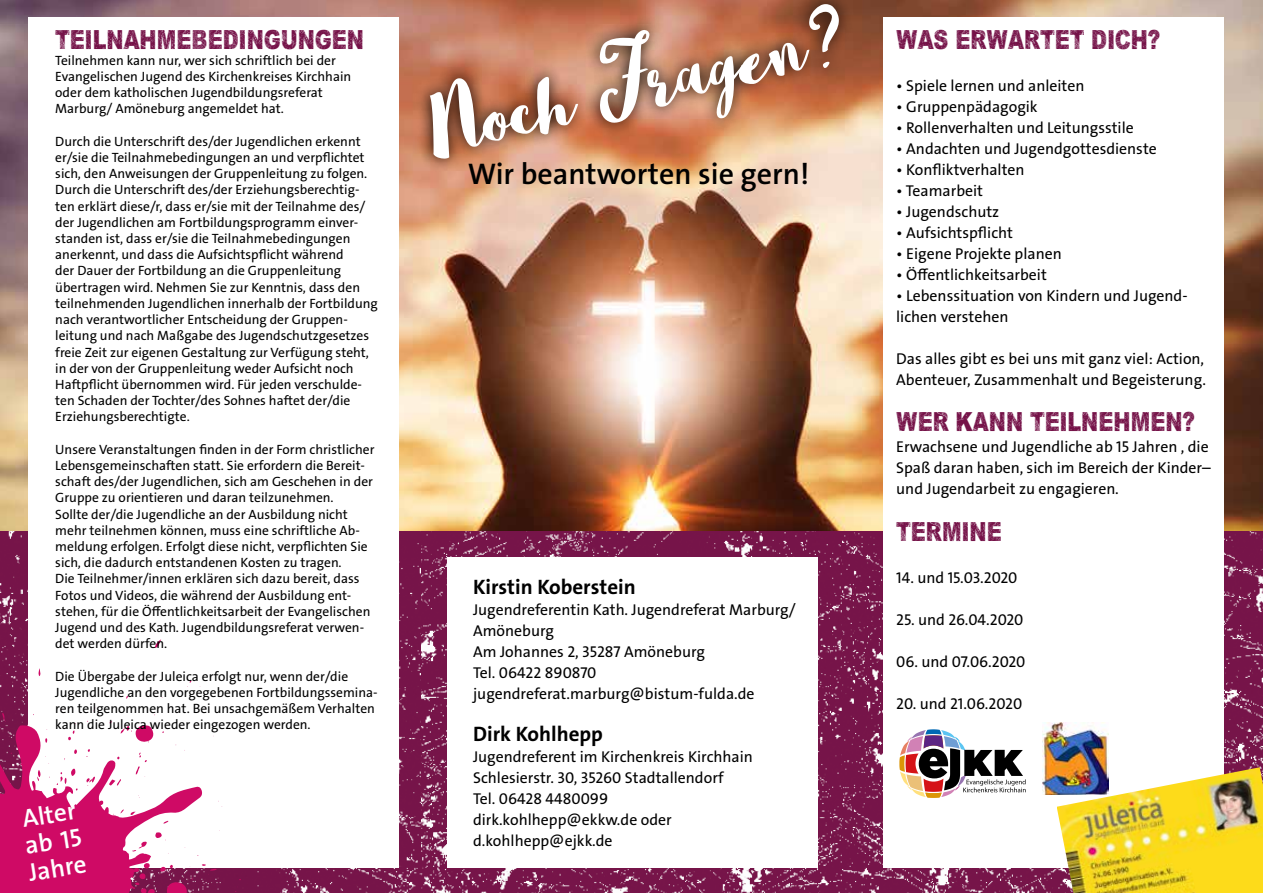
<style>
.page{position:relative;width:1263px;height:893px;background:#fff}
.page>*{position:absolute;margin:0;border:0;box-sizing:border-box;transform-origin:0 0}
.t1{font:italic 108px "Sophia";color:#fff}
.t2{font:600 30px "The Sans Os F";color:#000}
.t3{font:27px "Dark Underground";color:#751248}
.t4{font:600 25.35px/27px "The Sans Os F";color:#fff;text-align:justify}
.t5{font:700 21px "The Sans Os F";color:#000}
.t6{font:15.75px/21px "The Sans Os F";color:#000}
.t7{font:13.5px/16.2px "The Sans Os F";color:#000}
</style>
<div class="page">
<img style="left:0;top:0;width:1263px;height:531px">
<img style="left:421px;top:531px;width:421px;height:362px">
<svg style="left:0;top:531px;width:421px;height:362px;background:#7f2455"></svg>
<div style="left:28px;top:17px;width:370px;height:850px;background:#fff"></div>
<div style="left:448px;top:557px;width:370px;height:310px;background:#fff"></div>
<svg style="left:399px;top:0;width:474px;height:201px;background:#c08667"></svg>
<svg style="left:0;top:639px;width:242px;height:254px"></svg>
<svg style="left:842px;top:531px;width:421px;height:362px;background:#812858"></svg>
<div style="left:883px;top:17px;width:341px;height:850px;background:#fff"></div>
<svg style="left:899px;top:729px;width:127px;height:69px"></svg>
<img style="left:1057px;top:767px;width:206px;height:126px">
<img style="left:1043px;top:723px;width:65px;height:72px">
<h3 class="t3" style="left:55px;top:26px;width:310px">TEILNAHMEBEDINGUNGEN</h3>
<p class="t7" style="left:55px;top:52px;width:297px">Teilnehmen kann nur, wer sich schriftlich bei der Evangelischen Jugend des Kirchenkreises Kirchhain oder dem katholischen Jugendbildungsreferat Marburg/ Amöneburg angemeldet hat.</p>
<p class="t7" style="left:55px;top:133px;width:324px">Durch die Unterschrift des/der Jugendlichen erkennt er/sie die Teilnahmebedingungen an und verpflichtet sich, den Anweisungen der Gruppenleitung zu folgen.<br>Durch die Unterschrift des/der Erziehungsberechtig&shy;ten erklärt diese/r, dass er/sie mit der Teilnahme des/ der Jugendlichen am Fortbildungsprogramm einver&shy;standen ist, dass er/sie die Teilnahmebedingungen anerkennt, und dass die Aufsichtspflicht während<br>der Dauer der Fortbildung an die Gruppenleitung übertragen wird. Nehmen Sie zur Kenntnis, dass den teilnehmenden Jugendlichen innerhalb der Fortbildung nach verantwortlicher Entscheidung der Gruppen&shy;leitung und nach Maßgabe des Jugendschutzgesetzes freie Zeit zur eigenen Gestaltung zur Verfügung steht, in der von der Gruppenleitung weder Aufsicht noch Haftpflicht übernommen wird. Für jeden verschulde&shy;ten Schaden der Tochter/des Sohnes haftet der/die Erziehungsberechtigte.</p>
<p class="t7" style="left:55px;top:441px;width:321px">Unsere Veranstaltungen finden in der Form christlicher Lebensgemeinschaften statt. Sie erfordern die Bereit&shy;schaft des/der Jugendlichen, sich am Geschehen in der Gruppe zu orientieren und daran teilzunehmen.<br>Sollte der/die Jugendliche an der Ausbildung nicht mehr teilnehmen können, muss eine schriftliche Ab&shy;meldung erfolgen. Erfolgt diese nicht, verpflichten Sie sich, die dadurch entstandenen Kosten zu tragen.<br>Die Teilnehmer/innen erklären sich dazu bereit, dass Fotos und Videos, die während der Ausbildung ent&shy;stehen, für die Öffentlichkeitsarbeit der Evangelischen Jugend und des Kath. Jugendbildungsreferat verwen&shy;det werden dürfen.</p>
<p class="t7" style="left:55px;top:668px;width:324px">Die Übergabe der Juleica erfolgt nur, wenn der/die Jugendliche an den vorgegebenen Fortbildungssemina&shy;ren teilgenommen hat. Bei unsachgemäßem Verhalten kann die Juleica wieder eingezogen werden.</p>
<h3 class="t4" style="left:18px;top:806px;width:59px;rotate:-9deg">Alter ab 15<br>Jahre</h3>
<h1 class="t1" style="left:407px;top:69px;width:427px;rotate:-13deg">Noch Fragen?</h1>
<h2 class="t2" style="left:468px;top:154px;width:343px">Wir beantworten sie gern!</h2>
<h3 class="t5" style="left:473px;top:573px;width:164px">Kirstin Koberstein</h3>
<p class="t6" style="left:473px;top:599px;width:324px">Jugendreferentin Kath. Jugendreferat Marburg/<br>Amöneburg<br>Am Johannes 2, 35287 Amöneburg<br>Tel. 06422 890870 jugendreferat.marburg@bistum-fulda.de</p>
<h3 class="t5" style="left:473px;top:720px;width:131px">Dirk Kohlhepp</h3>
<p class="t6" style="left:473px;top:746px;width:281px">Jugendreferent im Kirchenkreis Kirchhain<br>Schlesierstr. 30, 35260 Stadtallendorf<br>Tel. 06428 4480099 dirk.kohlhepp@ekkw.de oder d.kohlhepp@ejkk.de</p>
<h3 class="t3" style="left:896px;top:26px;width:265px">WAS ERWARTET DICH?</h3>
<p class="t6" style="left:896px;top:75px;width:190px">• Spiele lernen und anleiten</p>
<p class="t6" style="left:896px;top:96px;width:143px">• Gruppenpädagogik</p>
<p class="t6" style="left:896px;top:117px;width:239px">• Rollenverhalten und Leitungsstile</p>
<p class="t6" style="left:896px;top:138px;width:262px">• Andachten und Jugendgottesdienste</p>
<p class="t6" style="left:896px;top:159px;width:130px">• Konfliktverhalten</p>
<p class="t6" style="left:896px;top:180px;width:88px">• Teamarbeit</p>
<p class="t6" style="left:896px;top:201px;width:105px">• Jugendschutz</p>
<p class="t6" style="left:896px;top:222px;width:118px">• Aufsichtspflicht</p>
<p class="t6" style="left:896px;top:243px;width:167px">• Eigene Projekte planen</p>
<p class="t6" style="left:896px;top:264px;width:152px">• Öffentlichkeitsarbeit</p>
<p class="t6" style="left:896px;top:285px;width:293px">• Lebenssituation von Kindern und Jugend&shy;lichen verstehen</p>
<p class="t6" style="left:896px;top:348px;width:311px">Das alles gibt es bei uns mit ganz viel: Action,<br>Abenteuer, Zusammenhalt und Begeisterung.</p>
<h3 class="t3" style="left:896px;top:409px;width:300px">WER KANN TEILNEHMEN?</h3>
<p class="t6" style="left:896px;top:436px;width:316px">Erwachsene und Jugendliche ab 15 Jahren , die<br>Spaß daran haben, sich im Bereich der Kinder– und Jugendarbeit zu engagieren.</p>
<h3 class="t3" style="left:896px;top:518px;width:107px">TERMINE</h3>
<p class="t6" style="left:896px;top:567px;width:123px">14. und 15.03.2020</p>
<p class="t6" style="left:896px;top:609px;width:129px">25. und 26.04.2020</p>
<p class="t6" style="left:896px;top:651px;width:131px">06. und 07.06.2020</p>
<p class="t6" style="left:896px;top:693px;width:128px">20. und 21.06.2020</p>
</div>
